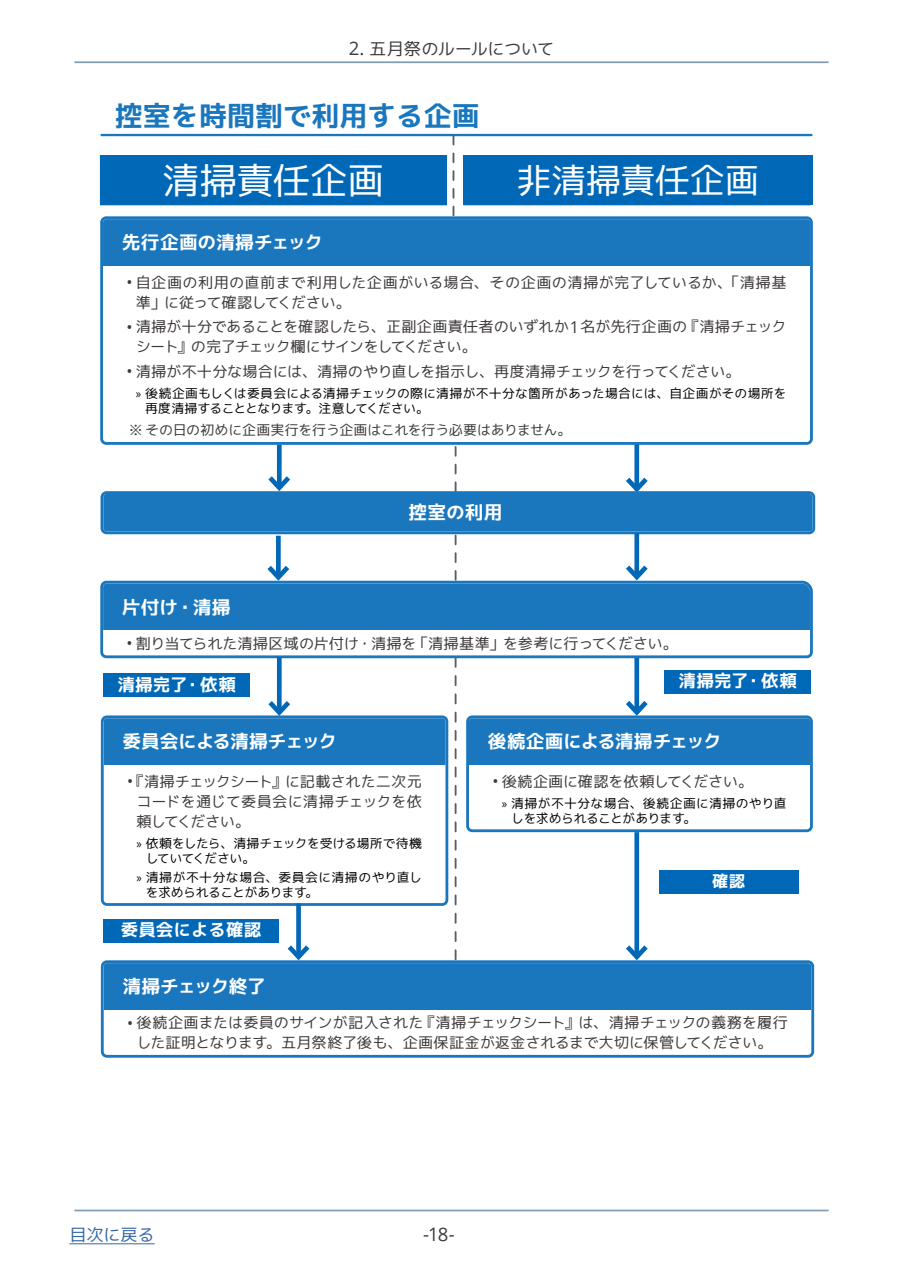
<style>
.page{position:relative;width:903px;height:1275px;background:#fff}
.page>*{position:absolute;margin:0;border:0;box-sizing:border-box;transform-origin:0 0}
.t1{font:37.45px "mplus 2 p regular";letter-spacing:-.015em;color:#fff}
.t2{font:35.18px "mplus 2 p regular";letter-spacing:-.015em;color:#fff}
.t3{font:28.18px "mplus 2 p bold";color:#1a77be}
.t4{font:18.72px "mplus 2 p bold";letter-spacing:-.015em;color:#fff}
.t5{font:18.72px "mplus 2 p bold";letter-spacing:-.035em;color:#fff}
.t6{font:18.72px "mplus 2 p bold";letter-spacing:-.05em;color:#fff}
.t7{font:18.72px "mplus 2 p bold";letter-spacing:.005em;color:#fff}
.t8{font:18.55px "Open Sans";color:#3e3a39}
.t9{font:17.5px "mplus 2 p bold";color:#fff}
.t10{font:17.32px "mplus 2 p regular";letter-spacing:-.03em;color:#3e3a39}
.t11{font:17.32px "mplus 2 p regular";letter-spacing:-.02em;color:#3866a7}
.t12{font:16.45px "mplus 2 p bold";color:#fff}
.t13{font:15.22px/19.9px "mplus 2 p regular";letter-spacing:-.015em;color:#3e3a39}
.t14{font:15.22px/19.9px "mplus 2 p regular";letter-spacing:.01em;color:#3e3a39}
.t15{font:15.22px "mplus 2 p regular";letter-spacing:-.035em;color:#3e3a39}
.t16{font:14px "mplus 2 p regular";letter-spacing:-.02em;color:#3e3a39}
.t17{font:12.95px/14.7px "mplus 2 p regular";letter-spacing:-.01em;color:#000}
.t18{font:12.95px/14.7px "mplus 2 p regular";letter-spacing:-.03em;color:#000}
.s1{font-family:"Open Sans";font-size:18.55px}
.s2{font-family:"Open Sans";font-size:16.28px}
.s3{font-family:"Myriad Pro"}
</style>
<div class="page">
<hr style="left:74px;top:61px;width:754px;height:2px;background:#829db2">
<hr style="left:74px;top:1210px;width:754px;height:1px;background:#829db2">
<hr style="left:69px;top:1243px;width:86px;height:1px;background:#3866a7">
<svg style="left:455px;top:660px;width:1px;height:299px"></svg>
<hr style="left:101px;top:134px;width:711px;height:2px;background:#1a77be">
<div style="left:634px;top:443px;width:5px;height:46px;background:#0068b7"></div>
<div style="left:634px;top:657px;width:5px;height:55px;background:#0068b7"></div>
<svg style="left:626px;top:696px;width:22px;height:19px"></svg>
<div style="left:104px;top:718px;width:341px;height:47px;background:#1a77be"></div>
<div style="left:101px;top:715px;width:347px;height:191px;border:3px solid #1a77be;border-radius:5px"></div>
<div style="left:103px;top:219px;width:707px;height:47px;background:#1a77be"></div>
<div style="left:100px;top:216px;width:713px;height:229px;border:3px solid #1a77be;border-radius:5px"></div>
<div style="left:104px;top:963px;width:707px;height:47px;background:#1a77be"></div>
<div style="left:101px;top:960px;width:713px;height:98px;border:3px solid #1a77be;border-radius:5px"></div>
<div style="left:277px;top:445px;width:5px;height:43px;background:#0068b7"></div>
<div style="left:100px;top:156px;width:347px;height:49px;background:#0068b7"></div>
<div style="left:659px;top:870px;width:140px;height:24px;background:#0068b7"></div>
<div style="left:103px;top:673px;width:147px;height:24px;background:#0068b7"></div>
<div style="left:103px;top:919px;width:175px;height:24px;background:#0068b7"></div>
<div style="left:464px;top:156px;width:349px;height:49px;background:#0068b7"></div>
<div style="left:469px;top:718px;width:341px;height:47px;background:#1a77be"></div>
<div style="left:466px;top:715px;width:347px;height:117px;border:3px solid #1a77be;border-radius:5px"></div>
<svg style="left:100px;top:581px;width:713px;height:79px"></svg>
<svg style="left:103px;top:447px;width:709px;height:137px"></svg>
<div style="left:277px;top:657px;width:5px;height:55px;background:#0068b7"></div>
<svg style="left:263px;top:696px;width:32px;height:23px"></svg>
<div style="left:296px;top:903px;width:5px;height:54px;background:#0068b7"></div>
<svg style="left:283px;top:940px;width:31px;height:24px"></svg>
<div style="left:634px;top:832px;width:5px;height:125px;background:#0068b7"></div>
<svg style="left:621px;top:940px;width:31px;height:24px"></svg>
<svg style="left:452px;top:136px;width:2px;height:79px"></svg>
<div style="left:664px;top:670px;width:147px;height:24px;background:#0068b7"></div>
<p class="t10" style="left:349px;top:36px;width:207px"><span class="s1">2.</span> 五月祭のルールについて</p>
<h3 class="t3" style="left:115px;top:96px;width:367px">控室を時間割で利用する企画</h3>
<h1 class="t1" style="left:162px;top:154px;width:224px">清掃責任企画</h1>
<h2 class="t2" style="left:517px;top:155px;width:244px">非清掃責任企画</h2>
<p class="t7" style="left:122px;top:229px;width:203px">先行企画の清掃チェック</p>
<p class="t14" style="left:136px;top:272px;width:652px;text-indent:-9px"><span class="s2">•</span> 自企画の利用の直前まで利用した企画がいる場合、その企画の清掃が完了しているか、「清掃基準」に従って確認してください。</p>
<p class="t13" style="left:684px;top:317px;width:104px">『清掃チェック</p>
<p class="t13" style="left:136px;top:317px;width:553px;text-indent:-9px"><span class="s2">•</span> 清掃が十分であることを確認したら、正副企画責任者のいずれか<span class="s2">1</span>名が先行企画のシート』の完了チェック欄にサインをしてください。</p>
<p class="t13" style="left:126px;top:361px;width:616px"><span class="s2">•</span> 清掃が不十分な場合には、清掃のやり直しを指示し、再度清掃チェックを行ってください。</p>
<p class="t17" style="left:145px;top:386px;width:643px;text-indent:-9px"><span class="s3">»</span> 後続企画もしくは委員会による清掃チェックの際に清掃が不十分な箇所があった場合には、自企画がその場所を再度清掃することとなります。注意してください。</p>
<p class="t16" style="left:129px;top:420px;width:444px">※ その日の初めに企画実行を行う企画はこれを行う必要はありません。</p>
<p class="t4" style="left:122px;top:594px;width:110px">片付け・清掃</p>
<p class="t4" style="left:409px;top:499px;width:95px">控室の利用</p>
<p class="t13" style="left:413px;top:633px;width:266px">「清掃基準」を参考に行ってください。</p>
<p class="t13" style="left:127px;top:633px;width:292px"><span class="s2">•</span> 割り当てられた清掃区域の片付け・清掃を</p>
<p class="t9" style="left:117px;top:672px;width:72px">清掃完了</p>
<p class="t9" style="left:184px;top:672px;width:54px">・依頼</p>
<p class="t9" style="left:678px;top:668px;width:72px">清掃完了</p>
<p class="t9" style="left:745px;top:668px;width:54px">・依頼</p>
<p class="t6" style="left:122px;top:728px;width:216px">委員会による清掃チェック</p>
<p class="t13" style="left:136px;top:771px;width:287px;text-align:justify;text-indent:-9px"><span class="s2">•</span> 『清掃チェックシート』に記載された二次元コードを通じて委員会に清掃チェックを依頼してください。</p>
<p class="t18" style="left:146px;top:836px;width:278px;text-indent:-9px"><span class="s3">»</span> 依頼をしたら、清掃チェックを受ける場所で待機していてください。</p>
<p class="t17" style="left:146px;top:870px;width:278px;text-indent:-9px"><span class="s3">»</span> 清掃が不十分な場合、委員会に清掃のやり直しを求められることがあります。</p>
<p class="t9" style="left:121px;top:917px;width:142px">委員会による確認</p>
<p class="t4" style="left:122px;top:973px;width:145px">清掃チェック終了</p>
<p class="t5" style="left:488px;top:728px;width:236px">後続企画による清掃チェック</p>
<p class="t13" style="left:492px;top:771px;width:262px"><span class="s2">•</span> 後続企画に確認を依頼してください。</p>
<p class="t17" style="left:511px;top:796px;width:277px;text-indent:-9px"><span class="s3">»</span> 清掃が不十分な場合、後続企画に清掃のやり直しを求められることがあります。</p>
<p class="t12" style="left:712px;top:869px;width:35px">確認</p>
<p class="t15" style="left:420px;top:1012px;width:369px">『清掃チェックシート』は、清掃チェックの義務を履行</p>
<p class="t13" style="left:136px;top:1013px;width:638px;text-indent:-9px"><span class="s2">•</span> 後続企画または委員のサインが記入された<br>した証明となります。五月祭終了後も、企画保証金が返金されるまで大切に保管してください。</p>
<p class="t11" style="left:69px;top:1222px;width:87px">目次に戻る</p>
<p class="t8" style="left:423px;top:1222px;width:33px">-18-</p>
</div>
